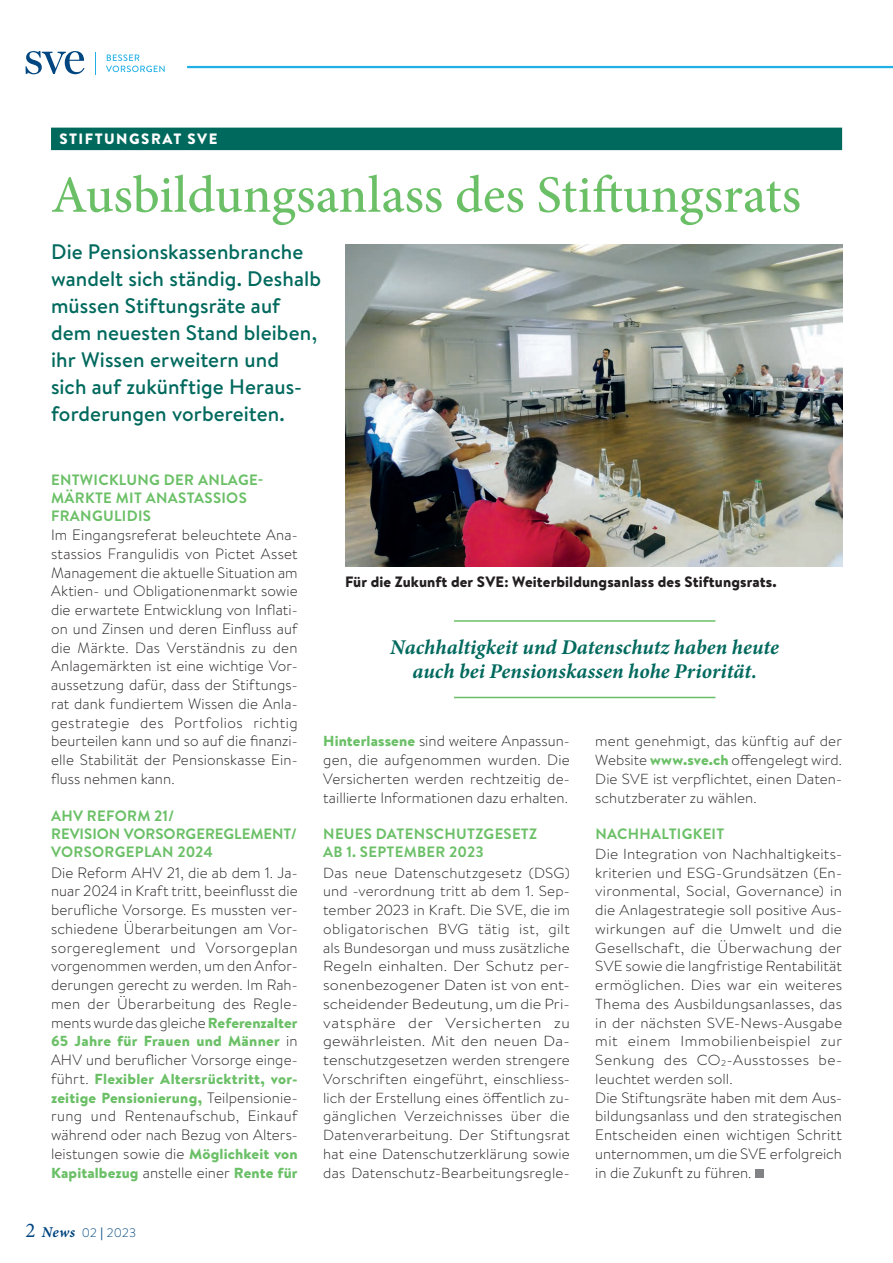
<style>
.page{position:relative;width:893px;height:1263px;background:#fff}
.page>*{position:absolute;margin:0;border:0;box-sizing:border-box;transform-origin:0 0}
.t1{font:500 52.5px "Minion Pro";color:#6bc067}
.t2{font:500 21px/27px "Brandon Text";letter-spacing:.005em;color:#00695d}
.t3{font:italic 700 21px/24px "Minion Pro";color:#00695d;text-align:center}
.t4{font:300 15px/18.8px "Brandon Text";letter-spacing:.005em;color:#231f20;text-align:justify}
.t5{font:700 15px/18px "Brandon Text";letter-spacing:.02em;color:#6bc067}
.t6{font:900 15px "Brandon Text";letter-spacing:.005em;color:#231f20}
.t7{font:700 15px/18px "Brandon Text";color:#6bc067}
.t8{font:900 15px "Brandon Text";letter-spacing:.1em;color:#fff}
.t9{font:300 14.55px/18.8px "Brandon Text";letter-spacing:.01em;color:#231f20;text-align:justify}
.t10{font:300 14.55px/18.8px "Brandon Text";letter-spacing:.01em;color:#231f20;text-align:justify;scale:1.05 1}
.t11{font:900 14.55px/18.8px "Brandon Text";letter-spacing:.015em;color:#6bc067}
.t12{font:300 12.75px "Brandon Grotesque";letter-spacing:.02em;color:#004680}
.s1{font-weight:900;font-size:14.55px;color:#6bc067}
.s2{font-weight:300;font-size:15px;color:#231f20}
.s3{font-family:"Minion Pro";font-weight:400;font-size:21px}
.s4{font-family:"Minion Pro";font-weight:700;font-style:italic;font-size:15px}
.s5{font-family:"Minion Pro";font-weight:400}
.s6{font-weight:900;color:#6bc067}
.s7{font-size:8.55px}
</style>
<div class="page">
<hr style="left:187px;top:66px;width:706px;height:2px;background:#1fb0e6">
<svg style="left:106px;top:54px;width:59px;height:18px"></svg>
<svg style="left:26px;top:51px;width:59px;height:23px"></svg>
<svg style="left:95px;top:52px;width:1px;height:22px"></svg>
<div style="left:51px;top:128px;width:791px;height:22px;background:#00695d"></div>
<img style="left:346px;top:244px;width:496px;height:323px">
<div style="left:755px;top:1169px;width:8px;height:9px;background:#808285"></div>
<hr style="left:454px;top:620px;width:261px;height:2px;background:#6bc067">
<hr style="left:454px;top:697px;width:261px;height:1px;background:#6bc067">
<p class="t8" style="left:60px;top:128px;width:159px">STIFTUNGSRAT SVE</p>
<h1 class="t1" style="left:51px;top:159px;width:751px">Ausbildungsanlass des Stiftungsrats</h1>
<h2 class="t2" style="left:51px;top:238px;width:272px">Die Pensionskassenbranche wandelt sich ständig. Deshalb müssen Stiftungsräte auf dem neuesten Stand bleiben, ihr Wissen erweitern und<br>sich auf zukünftige Heraus&shy;forderungen vorbereiten.</h2>
<p class="t5" style="left:51px;top:470px;width:214px">ENTWICKLUNG DER ANLAGE-<br>MÄRKTE MIT ANASTASSIOS<br>FRANGULIDIS</p>
<p class="t4" style="left:51px;top:525px;width:248px">Im Eingangsreferat beleuchtete Ana&shy;stassios Frangulidis von Pictet Asset Management die aktuelle Situation am Aktien- und Obligationenmarkt sowie die erwartete Entwicklung von Inflati&shy;on und Zinsen und deren Einfluss auf die Märkte. Das Verständnis zu den Anlagemärkten ist eine wichtige Vor&shy;aussetzung dafür, dass der Stiftungs&shy;rat dank fundiertem Wissen die Anla&shy;gestrategie des Portfolios richtig beurteilen kann und so auf die finanzi&shy;elle Stabilität der Pensionskasse Ein&shy;fluss nehmen kann.</p>
<p class="t7" style="left:51px;top:806px;width:248px">AHV REFORM 21/<br>REVISION VORSORGEREGLEMENT/<br>VORSORGEPLAN 2024</p>
<p class="t4" style="left:51px;top:862px;width:248px">Die Reform AHV 21, die ab dem 1. Ja&shy;nuar 2024 in Kraft tritt, beeinflusst die berufliche Vorsorge. Es mussten ver&shy;schiedene Überarbeitungen am Vor&shy;sorgereglement und Vorsorgeplan vorgenommen werden, um den Anfor&shy;derungen gerecht zu werden. Im Rah&shy;men der Überarbeitung des Regle&shy;ments wurde das gleiche <span class="s1">Referenzalter</span></p>
<p class="t11" style="left:51px;top:1032px;width:248px">65 Jahre für Frauen und Männer <span class="s2">in</span></p>
<p class="t4" style="left:51px;top:1050px;width:248px">AHV und beruflicher Vorsorge einge-</p>
<p class="t11" style="left:51px;top:1069px;width:248px"><span class="s2">führt.</span> Flexibler Altersrücktritt, vor&shy;zeitige Pensionierung, <span class="s2">Teilpensionie-</span></p>
<p class="t4" style="left:51px;top:1106px;width:248px">rung und Rentenaufschub, Einkauf während oder nach Bezug von Alters&shy;leistungen sowie die <span class="s1">Möglichkeit von</span></p>
<p class="t11" style="left:51px;top:1163px;width:248px">Kapitalbezug <span class="s2">anstelle einer</span> Rente für</p>
<p class="t12" style="left:26px;top:1224px;width:112px"><span class="s3">2</span> <span class="s4">News</span> 02 <span class="s5">|</span> 2023</p>
<p class="t6" style="left:345px;top:571px;width:433px">Für die Zukunft der SVE: Weiterbildungsanlass des Stiftungsrats.</p>
<h2 class="t3" style="left:390px;top:634px;width:390px">Nachhaltigkeit und Datenschutz haben heute auch bei Pensionskassen hohe Priorität.</h2>
<p class="t4" style="left:323px;top:731px;width:248px"><span class="s1">Hinterlassene</span> sind weitere Anpassun&shy;gen, die aufgenommen wurden. Die Versicherten werden rechtzeitig de&shy;taillierte Informationen dazu erhalten.</p>
<p class="t5" style="left:323px;top:824px;width:215px">NEUES DATENSCHUTZGESETZ<br>AB 1. SEPTEMBER 2023</p>
<p class="t9" style="left:323px;top:863px;width:248px">Das neue Datenschutzgesetz (DSG) und -verordnung tritt ab dem 1. Sep&shy;tember 2023 in Kraft. Die SVE, die im obligatorischen BVG tätig ist, gilt als Bundesorgan und muss zusätzliche Regeln einhalten. Der Schutz per&shy;sonenbezogener Daten ist von ent&shy;scheidender Bedeutung, um die Pri&shy;vatsphäre der Versicherten zu gewährleisten. Mit den neuen Da&shy;tenschutzgesetzen werden strengere Vorschriften eingeführt, einschliess&shy;lich der Erstellung eines öffentlich zu&shy;gänglichen Verzeichnisses über die Datenverarbeitung. Der Stiftungsrat hat eine Datenschutzerklärung sowie das Datenschutz-Bearbeitungsregle-</p>
<p class="t9" style="left:595px;top:731px;width:248px">ment genehmigt, das künftig auf der Website <span class="s6">www.sve.ch</span> offengelegt wird.<br>Die SVE ist verpflichtet, einen Daten&shy;schutzberater zu wählen.</p>
<p class="t5" style="left:595px;top:825px;width:131px">NACHHALTIGKEIT</p>
<p class="t10" style="left:595px;top:844px;width:237px">Die Integration von Nachhaltigkeits&shy;kriterien und ESG-Grundsätzen (En&shy;vironmental, Social, Governance) in die Anlagestrategie soll positive Aus&shy;wirkungen auf die Umwelt und die Gesellschaft, die Überwachung der SVE sowie die langfristige Rentabilität ermöglichen. Dies war ein weiteres Thema des Ausbildungsanlasses, das in der nächsten SVE-News-Ausgabe mit einem Immobilienbeispiel zur Senkung des CO<span class="s7">2</span>-Ausstosses be&shy;leuchtet werden soll.</p>
<p class="t4" style="left:595px;top:1087px;width:248px">Die Stiftungsräte haben mit dem Aus&shy;bildungsanlass und den strategischen Entscheiden einen wichtigen Schritt unternommen, um die SVE erfolgreich in die Zukunft zu führen.</p>
</div>
